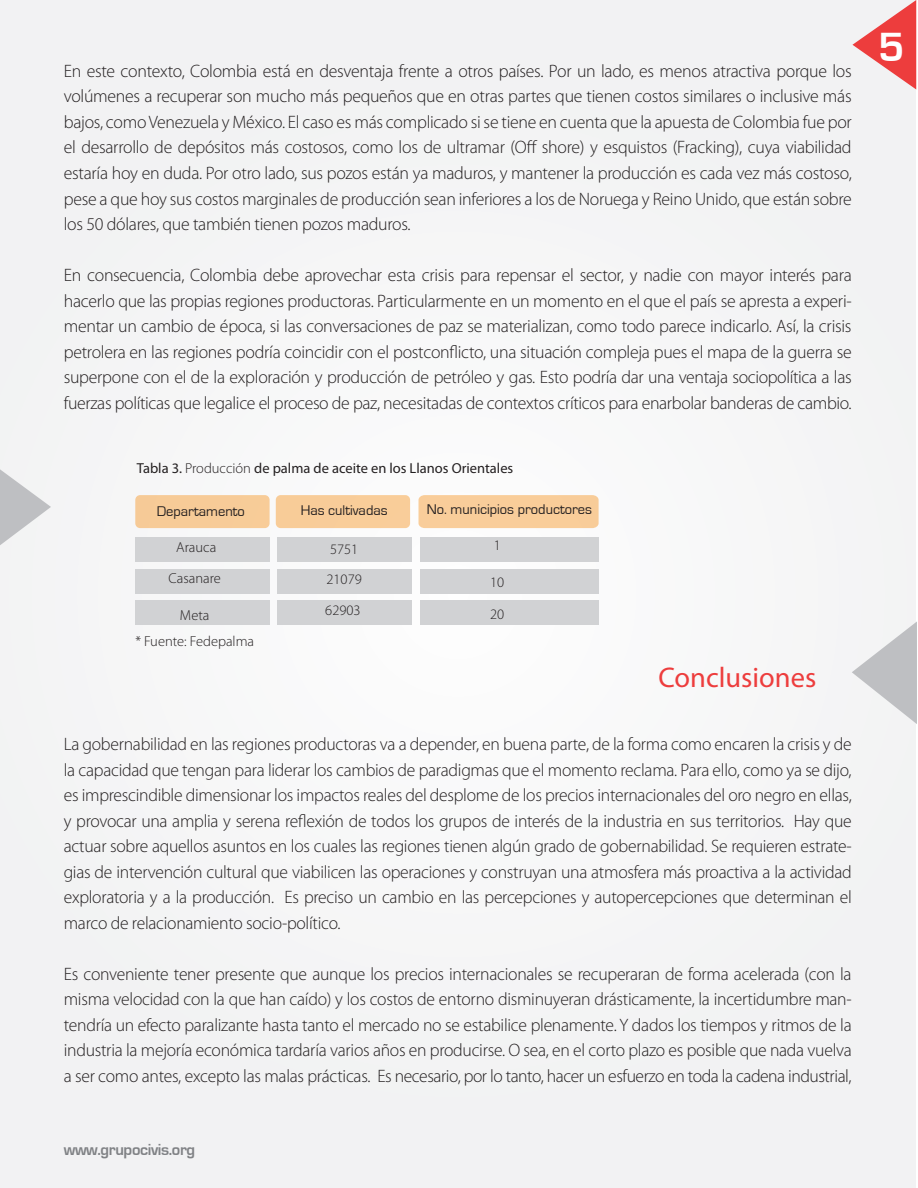
<style>
.page{position:relative;width:918px;height:1188px;background:#fff}
.page>*{position:absolute;margin:0;border:0;box-sizing:border-box;transform-origin:0 0}
.t1{font:700 42px "Eurostile";color:#fff}
.t2{font:28.5px "Myriad Pro";color:#ed3d3d}
.t3{font:300 18px/25.5px "Myriad Pro";letter-spacing:-.02em;color:#231f20;text-align:justify}
.t4{font:700 16.5px "Eurostile";letter-spacing:-.02em;color:#808285}
.t5{font:300 14.55px "Myriad Pro";color:#231f20}
.t6{font:14.55px "Myriad Pro";color:#231f20}
.t7{font:14.55px "Eurostile";color:#231f20}
.s1{font-weight:300}
</style>
<div class="page">
<div style="left:0;top:0;width:915px;height:1188px;background:#f4f4f5"></div>
<svg style="left:852px;top:621px;width:65px;height:103px"></svg>
<svg style="left:0;top:469px;width:51px;height:76px"></svg>
<svg style="left:852px;top:0;width:64px;height:90px"></svg>
<div style="left:135px;top:495px;width:135px;height:33px;background:#f7cb97;border-radius:5px"></div>
<div style="left:276px;top:495px;width:134px;height:33px;background:#f8cc99;border-radius:5px"></div>
<div style="left:419px;top:495px;width:180px;height:33px;background:#f9cd9a"></div>
<div style="left:135px;top:537px;width:135px;height:24px;background:#d1d2d4"></div>
<div style="left:277px;top:537px;width:134px;height:24px;background:#d1d2d4"></div>
<div style="left:277px;top:569px;width:134px;height:25px;background:#d1d2d4"></div>
<div style="left:277px;top:600px;width:134px;height:25px;background:#d1d2d4"></div>
<div style="left:420px;top:537px;width:179px;height:24px;background:#d1d2d4"></div>
<div style="left:420px;top:569px;width:179px;height:25px;background:#d1d2d4"></div>
<div style="left:420px;top:600px;width:179px;height:25px;background:#d1d2d4"></div>
<div style="left:135px;top:569px;width:135px;height:25px;background:#d1d2d4"></div>
<div style="left:135px;top:600px;width:135px;height:25px;background:#d1d2d4"></div>
<p class="t3" style="left:64px;top:59px;width:790px">En este contexto, Colombia está en desventaja frente a otros países. Por un lado, es menos atractiva porque los volúmenes a recuperar son mucho más pequeños que en otras partes que tienen costos similares o inclusive más bajos, como Venezuela y México. El caso es más complicado si se tiene en cuenta que la apuesta de Colombia fue por el desarrollo de depósitos más costosos, como los de ultramar (Off shore) y esquistos (Fracking), cuya viabilidad estaría hoy en duda. Por otro lado, sus pozos están ya maduros, y mantener la producción es cada vez más costoso, pese a que hoy sus costos marginales de producción sean inferiores a los de Noruega y Reino Unido, que están sobre los 50 dólares, que también tienen pozos maduros.</p>
<p class="t3" style="left:64px;top:263px;width:789px">En consecuencia, Colombia debe aprovechar esta crisis para repensar el sector, y nadie con mayor interés para hacerlo que las propias regiones productoras. Particularmente en un momento en el que el país se apresta a experi&shy;mentar un cambio de época, si las conversaciones de paz se materializan, como todo parece indicarlo. Así, la crisis petrolera en las regiones podría coincidir con el postconflicto, una situación compleja pues el mapa de la guerra se superpone con el de la exploración y producción de petróleo y gas. Esto podría dar una ventaja sociopolítica a las fuerzas políticas que legalice el proceso de paz, necesitadas de contextos críticos para enarbolar banderas de cambio.</p>
<p class="t6" style="left:137px;top:459px;width:378px">Tabla 3. <span class="s1">Producción</span> de palma de aceite en los Llanos Orientales</p>
<p class="t7" style="left:157px;top:503px;width:90px">Departamento</p>
<p class="t7" style="left:301px;top:502px;width:88px">Has cultivadas</p>
<p class="t7" style="left:427px;top:501px;width:167px">No. municipios productores</p>
<p class="t5" style="left:176px;top:539px;width:42px">Arauca</p>
<p class="t5" style="left:330px;top:541px;width:30px">5751</p>
<p class="t5" style="left:494px;top:537px;width:9px">1</p>
<p class="t5" style="left:490px;top:574px;width:16px">10</p>
<p class="t5" style="left:490px;top:606px;width:16px">20</p>
<p class="t5" style="left:169px;top:571px;width:54px">Casanare</p>
<p class="t5" style="left:327px;top:571px;width:37px">21079</p>
<p class="t5" style="left:325px;top:602px;width:37px">62903</p>
<p class="t5" style="left:180px;top:607px;width:31px">Meta</p>
<p class="t5" style="left:135px;top:633px;width:120px">* Fuente: Fedepalma</p>
<h2 class="t2" style="left:658px;top:660px;width:159px">Conclusiones</h2>
<p class="t3" style="left:64px;top:732px;width:790px">La gobernabilidad en las regiones productoras va a depender, en buena parte, de la forma como encaren la crisis y de la capacidad que tengan para liderar los cambios de paradigmas que el momento reclama. Para ello, como ya se dijo, es imprescindible dimensionar los impactos reales del desplome de los precios internacionales del oro negro en ellas, y provocar una amplia y serena reflexión de todos los grupos de interés de la industria en sus territorios. Hay que actuar sobre aquellos asuntos en los cuales las regiones tienen algún grado de gobernabilidad. Se requieren estrate&shy;gias de intervención cultural que viabilicen las operaciones y construyan una atmosfera más proactiva a la actividad exploratoria y a la producción. Es preciso un cambio en las percepciones y autopercepciones que determinan el marco de relacionamiento socio-político.</p>
<p class="t3" style="left:64px;top:962px;width:790px">Es conveniente tener presente que aunque los precios internacionales se recuperaran de forma acelerada (con la misma velocidad con la que han caído) y los costos de entorno disminuyeran drásticamente, la incertidumbre man&shy;tendría un efecto paralizante hasta tanto el mercado no se estabilice plenamente. Y dados los tiempos y ritmos de la industria la mejoría económica tardaría varios años en producirse. O sea, en el corto plazo es posible que nada vuelva a ser como antes, excepto las malas prácticas. Es necesario, por lo tanto, hacer un esfuerzo en toda la cadena industrial,</p>
<p class="t4" style="left:64px;top:1140px;width:133px">www.grupocivis.org</p>
<h1 class="t1" style="left:878px;top:24px;width:28px">5</h1>
</div>
